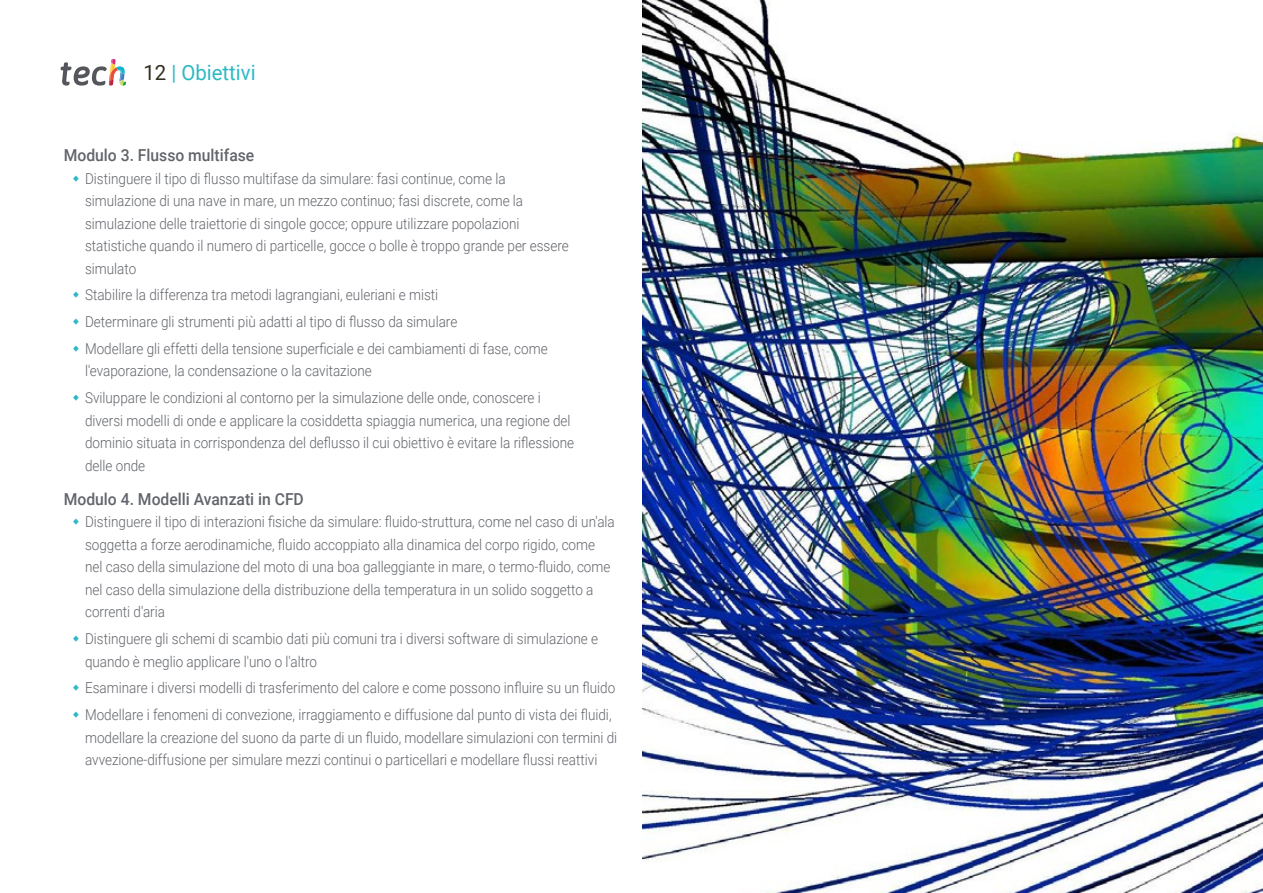
<style>
.page{position:relative;width:1263px;height:893px;background:#fff}
.page>*{position:absolute;margin:0;border:0;box-sizing:border-box;transform-origin:0 0}
.t1{font:21px "Roboto";color:#2db8c5}
.t2{font:500 16.5px "Roboto";color:#61646a;scale:.95 1}
.t3{font:300 15px/22.5px "Roboto";color:#61646a;scale:.9 1}
.s1{color:#312e20}
</style>
<div class="page">
<img style="left:642px;top:0;width:621px;height:893px">
<svg style="left:61px;top:59px;width:65px;height:27px"></svg>
<h1 class="t1" style="left:144px;top:57px;width:114px"><span class="s1">12</span> | Obiettivi</h1>
<p class="t2" style="left:64px;top:144px;width:202px">Modulo 3. Flusso multifase</p>
<p class="t3" style="left:85px;top:166px;width:539px">Distinguere il tipo di flusso multifase da simulare: fasi continue, come la simulazione di una nave in mare, un mezzo continuo; fasi discrete, come la simulazione delle traiettorie di singole gocce; oppure utilizzare popolazioni statistiche quando il numero di particelle, gocce o bolle è troppo grande per essere simulato</p>
<p class="t3" style="left:85px;top:281px;width:516px;line-height:26.7px">Stabilire la differenza tra metodi lagrangiani, euleriani e misti<br>Determinare gli strumenti più adatti al tipo di flusso da simulare<br>Modellare gli effetti della tensione superficiale e dei cambiamenti di fase, come</p>
<p class="t3" style="left:85px;top:357px;width:508px;line-height:26.7px">l'evaporazione, la condensazione o la cavitazione<br>Sviluppare le condizioni al contorno per la simulazione delle onde, conoscere i</p>
<p class="t3" style="left:85px;top:408px;width:545px">diversi modelli di onde e applicare la cosiddetta spiaggia numerica, una regione del dominio situata in corrispondenza del deflusso il cui obiettivo è evitare la riflessione delle onde</p>
<p class="t2" style="left:64px;top:487px;width:254px">Modulo 4. Modelli Avanzati in CFD</p>
<p class="t3" style="left:85px;top:510px;width:590px">Distinguere il tipo di interazioni fisiche da simulare: fluido-struttura, come nel caso di un'ala soggetta a forze aerodinamiche, fluido accoppiato alla dinamica del corpo rigido, come nel caso della simulazione del moto di una boa galleggiante in mare, o termo-fluido, come nel caso della simulazione della distribuzione della temperatura in un solido soggetto a correnti d'aria</p>
<p class="t3" style="left:85px;top:627px;width:572px">Distinguere gli schemi di scambio dati più comuni tra i diversi software di simulazione e quando è meglio applicare l'uno o l'altro</p>
<p class="t3" style="left:85px;top:674px;width:591px;line-height:26.7px">Esaminare i diversi modelli di trasferimento del calore e come possono influire su un fluido<br>Modellare i fenomeni di convezione, irraggiamento e diffusione dal punto di vista dei fluidi,</p>
<p class="t3" style="left:85px;top:725px;width:593px">modellare la creazione del suono da parte di un fluido, modellare simulazioni con termini di avvezione-diffusione per simulare mezzi continui o particellari e modellare flussi reattivi</p>
</div>
